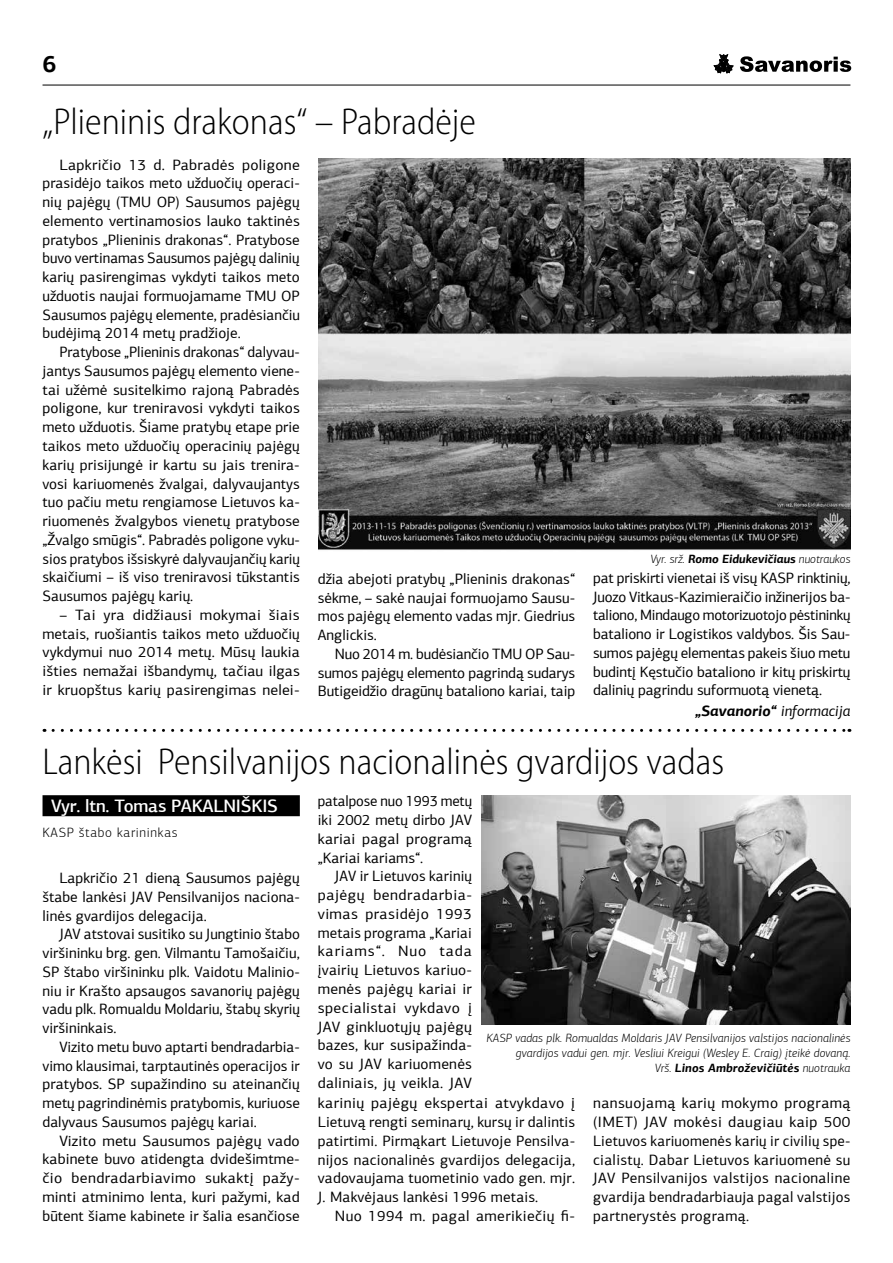
<style>
.page{position:relative;width:893px;height:1263px;background:#fff}
.page>*{position:absolute;margin:0;border:0;box-sizing:border-box;transform-origin:0 0}
.t1{font:300 semi-condensed 37.5px "Myriad Pro";color:#000}
.t2{font:700 24px "PF Agora Sans Pro";color:#000}
.t3{font:500 18px "PF Agora Sans Pro";letter-spacing:-.01em;color:#fff}
.t4{font:15px/18.8px "PF Agora Sans Pro";color:#000;text-align:justify}
.t5{font:15px "PF Agora Sans Pro";letter-spacing:.025em;color:#000}
.t6{font:italic 700 15px "PF Agora Sans Pro";color:#000}
.t7{font:300 13.5px "PF Agora Sans Pro";letter-spacing:.05em;color:#000}
.t8{font:italic 300 12px/15px "PF Agora Sans Pro";letter-spacing:.01em;color:#000;text-align:right}
.s1{font-weight:700}
.s2{font-weight:400}
</style>
<div class="page">
<svg style="left:740px;top:56px;width:111px;height:16px"></svg>
<hr style="left:43px;top:85px;width:807px;height:1px;background:#000">
<svg style="left:714px;top:55px;width:19px;height:18px"></svg>
<img style="left:318px;top:158px;width:532px;height:392px">
<img style="left:482px;top:795px;width:368px;height:230px">
<div style="left:43px;top:795px;width:257px;height:21px;background:#000"></div>
<svg style="left:53px;top:729px;width:797px;height:3px"></svg>
<h2 class="t2" style="left:43px;top:49px;width:16px">6</h2>
<h1 class="t1" style="left:43px;top:102px;width:435px">„Plieninis drakonas“ – Pabradėje</h1>
<p class="t4" style="left:43px;top:155px;width:259px;text-indent:17px">Lapkričio 13 d. Pabradės poligone prasidėjo taikos meto užduočių operaci&shy;nių pajėgų (TMU OP) Sausumos pajėgų elemento vertinamosios lauko taktinės pratybos „Plieninis drakonas“. Pratybose buvo vertinamas Sausumos pajėgų dalinių karių pasirengimas vykdyti taikos meto užduotis naujai formuojamame TMU OP Sausumos pajėgų elemente, pradėsiančiu budėjimą 2014 metų pradžioje.</p>
<p class="t4" style="left:43px;top:343px;width:259px;text-indent:17px">Pratybose „Plieninis drakonas“ dalyvau&shy;jantys Sausumos pajėgų elemento viene&shy;tai užėmė susitelkimo rajoną Pabradės poligone, kur treniravosi vykdyti taikos meto užduotis. Šiame pratybų etape prie taikos meto užduočių operacinių pajėgų karių prisijungė ir kartu su jais trenira&shy;vosi kariuomenės žvalgai, dalyvaujantys tuo pačiu metu rengiamose Lietuvos ka&shy;riuomenės žvalgybos vienetų pratybose „Žvalgo smūgis“. Pabradės poligone vyku&shy;sios pratybos išsiskyrė dalyvaujančių karių skaičiumi – iš viso treniravosi tūkstantis Sausumos pajėgų karių.</p>
<p class="t4" style="left:43px;top:605px;width:259px;text-indent:17px">– Tai yra didžiausi mokymai šiais metais, ruošiantis taikos meto užduočių vykdymui nuo 2014 metų. Mūsų laukia išties nemažai išbandymų, tačiau ilgas ir kruopštus karių pasirengimas nelei-</p>
<p class="t4" style="left:318px;top:569px;width:259px">džia abejoti pratybų „Plieninis drakonas“ sėkme, – sakė naujai formuojamo Sausu&shy;mos pajėgų elemento vadas mjr. Giedrius Anglickis.</p>
<p class="t4" style="left:318px;top:644px;width:259px;text-indent:17px">Nuo 2014 m. budėsiančio TMU OP Sau&shy;sumos pajėgų elemento pagrindą sudarys Butigeidžio dragūnų bataliono kariai, taip</p>
<p class="t8" style="left:650px;top:552px;width:202px">Vyr. srž. <span class="s1">Romo Eidukevičiaus</span> nuotraukos</p>
<p class="t4" style="left:593px;top:568px;width:259px">pat priskirti vienetai iš visų KASP rinktinių, Juozo Vitkaus-Kazimieraičio inžinerijos ba&shy;taliono, Mindaugo motorizuotojo pėstininkų bataliono ir Logistikos valdybos. Šis Sau&shy;sumos pajėgų elementas pakeis šiuo metu budintį Kęstučio bataliono ir kitų priskirtų dalinių pagrindu suformuotą vienetą.</p>
<p class="t6" style="left:695px;top:702px;width:157px">„Savanorio“ <span class="s2">informacija</span></p>
<h1 class="t1" style="left:43px;top:741px;width:683px">Lankėsi Pensilvanijos nacionalinės gvardijos vadas</h1>
<p class="t3" style="left:51px;top:795px;width:219px">Vyr. ltn. Tomas PAKALNI ŠKIS</p>
<p class="t7" style="left:43px;top:825px;width:137px">KASP štabo karininkas</p>
<p class="t4" style="left:318px;top:792px;width:156px">patalpose nuo 1993 metų iki 2002 metų dirbo JAV kariai pagal programą „Kariai kariams“.</p>
<p class="t4" style="left:318px;top:867px;width:156px;text-indent:17px">JAV ir Lietuvos karinių pajėgų bendradarbia&shy;vimas prasidėjo 1993 metais programa „Kariai kariams“. Nuo tada įvairių Lietuvos kariuo&shy;menės pajėgų kariai ir specialistai vykdavo į JAV ginkluotųjų pajėgų bazes, kur susipažinda&shy;vo su JAV kariuomenės daliniais, jų veikla. JAV</p>
<p class="t4" style="left:43px;top:868px;width:259px;text-indent:17px">Lapkričio 21 dieną Sausumos pajėgų štabe lankėsi JAV Pensilvanijos naciona&shy;linės gvardijos delegacija.</p>
<p class="t4" style="left:43px;top:925px;width:259px;text-indent:17px">JAV atstovai susitiko su Jungtinio štabo viršininku brg. gen. Vilmantu Tamošaičiu, SP štabo viršininku plk. Vaidotu Malinio&shy;niu ir Krašto apsaugos savanorių pajėgų vadu plk. Romualdu Moldariu, štabų skyrių viršininkais.</p>
<p class="t4" style="left:43px;top:1037px;width:259px;text-indent:17px">Vizito metu buvo aptarti bendradarbia&shy;vimo klausimai, tarptautinės operacijos ir pratybos. SP supažindino su ateinančių metų pagrindinėmis pratybomis, kuriuose dalyvaus Sausumos pajėgų kariai.</p>
<p class="t4" style="left:43px;top:1131px;width:259px;text-indent:17px">Vizito metu Sausumos pajėgų vado kabinete buvo atidengta dvidešimtme&shy;čio bendradarbiavimo sukaktį pažy&shy;minti atminimo lenta, kuri pažymi, kad būtent šiame kabinete ir šalia esančiose</p>
<p class="t8" style="left:486px;top:1031px;width:366px">KASP vadas plk. Romualdas Moldaris JAV Pensilvanijos valstijos nacionalinės gvardijos vadui gen. mjr. Vesliui Kreigui (Wesley E. Craig) įteikė dovaną.<br>Vrš. <span class="s1">Linos Ambroževičiūtės</span> nuotrauka</p>
<p class="t4" style="left:318px;top:1094px;width:259px">karinių pajėgų ekspertai atvykdavo į Lietuvą rengti seminarų, kursų ir dalintis patirtimi. Pirmąkart Lietuvoje Pensilva&shy;nijos nacionalinės gvardijos delegacija, vadovaujama tuometinio vado gen. mjr.<br>J. Makvėjaus lankėsi 1996 metais.</p>
<p class="t5" style="left:335px;top:1207px;width:242px">Nuo 1994 m. pagal amerikiečių fi-</p>
<p class="t4" style="left:593px;top:1094px;width:259px">nansuojamą karių mokymo programą (IMET) JAV mokėsi daugiau kaip 500<br>Lietuvos kariuomenės karių ir civilių spe&shy;cialistų. Dabar Lietuvos kariuomenė su JAV Pensilvanijos valstijos nacionaline gvardija bendradarbiauja pagal valstijos partnerystės programą.</p>
</div>
